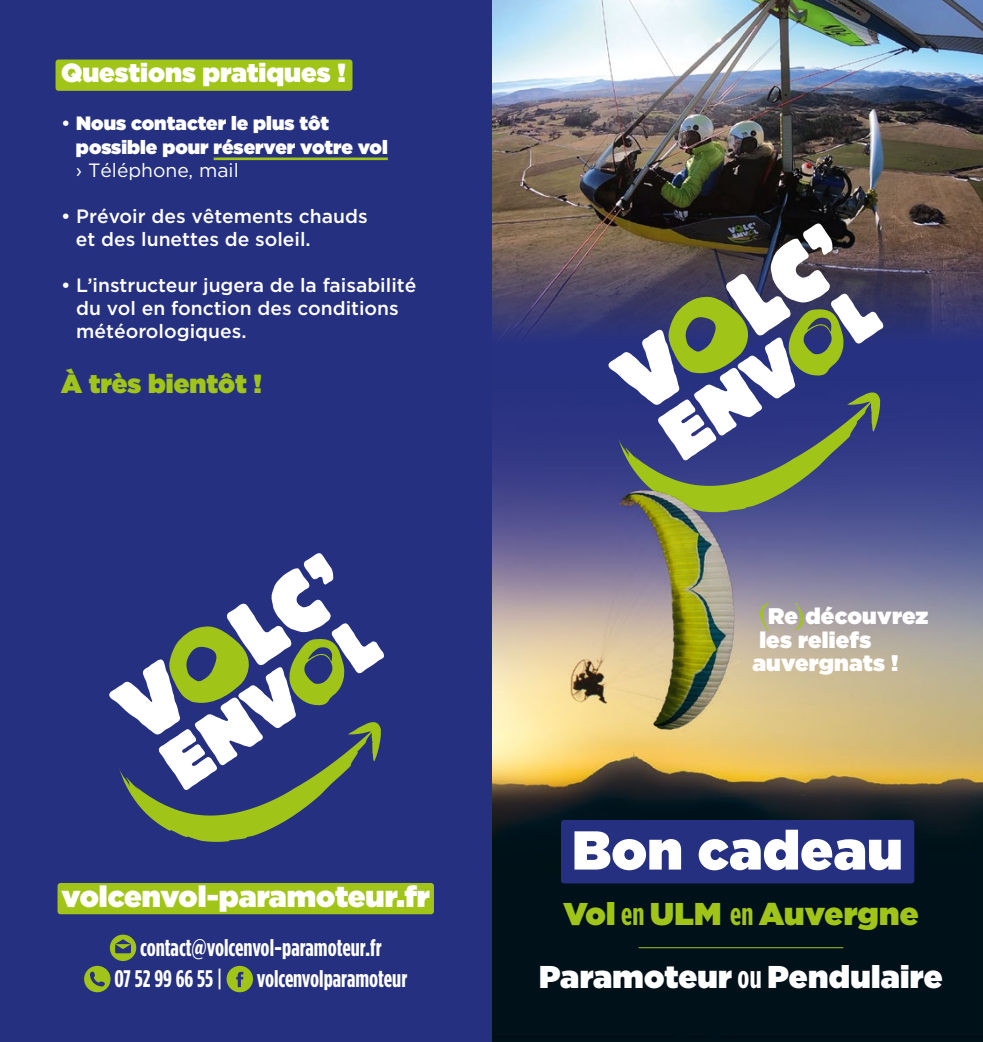
<style>
.page{position:relative;width:983px;height:1042px;background:#fff}
.page>*{position:absolute;margin:0;border:0;box-sizing:border-box;transform-origin:0 0}
.t1{font:54.6px "Gotham Ultra";letter-spacing:.01em;color:#fff}
.t2{font:31.5px/63px "Gotham Ultra";letter-spacing:.01em;color:#fff;text-align:center}
.t3{font:29.57px "Gotham Ultra";color:#fff}
.t4{font:26.25px "Gotham Ultra";color:#fff}
.t5{font:26.25px "Gotham Ultra";color:#a0c518}
.t6{font:700 23.97px/31.2px "Gotham Condensed";color:#fff}
.t7{font:22.57px "Gotham Ultra";letter-spacing:.01em;color:#fff}
.t8{font:500 19.25px/23.1px "Gotham";color:#fff}
.t9{font:19.25px/23.1px "Gotham Ultra";color:#fff}
.t10{font:19.25px "Gotham";color:#fff}
.s1{font-family:"Gotham";font-weight:500}
.s2{font-weight:500}
.s3{color:#a0c518}
.s4{font-family:"Gotham Condensed";font-weight:700;color:#a0c518}
.s5{font-family:"Gotham Condensed";font-weight:700}
</style>
<div class="page">
<div style="left:491px;top:940px;width:491px;height:97px;background:#001119"></div>
<div style="left:0;top:0;width:491px;height:1042px;background:#253081"></div>
<svg style="left:84px;top:934px;width:52px;height:58px"></svg>
<svg style="left:226px;top:966px;width:27px;height:26px"></svg>
<div style="left:57px;top:883px;width:377px;height:31px;background:#a0c518;border-radius:3px"></div>
<hr style="left:638px;top:947px;width:205px;height:1px;background:#a0c518">
<div style="left:56px;top:60px;width:296px;height:31px;background:#a0c518;border-radius:3px"></div>
<hr style="left:213px;top:157px;width:175px;height:3px;background:#a0c518">
<svg style="left:109px;top:553px;width:275px;height:289px"></svg>
<img style="left:491px;top:0;width:491px;height:940px">
<h3 class="t4" style="left:61px;top:58px;width:286px">Questions pratiques !</h3>
<p class="t9" style="left:76px;top:112px;width:313px;text-indent:-15px"><span class="s1">•</span> Nous contacter le plus tôt possible pour réserver votre vol</p>
<p class="t10" style="left:76px;top:159px;width:164px">› Téléphone, mail</p>
<p class="t8" style="left:76px;top:204px;width:293px;text-indent:-15px">• Prévoir des vêtements chauds et des lunettes de soleil.</p>
<p class="t8" style="left:76px;top:273px;width:341px;text-indent:-15px">• L’instructeur jugera de la faisabilité du vol en fonction des conditions météorologiques.</p>
<h3 class="t5" style="left:61px;top:368px;width:202px">À très bientôt !</h3>
<h3 class="t3" style="left:62px;top:880px;width:370px">volcenvol-paramoteur.fr</h3>
<p class="t6" style="left:114px;top:931px;width:269px;text-indent:26px">contact@volcenvol-paramoteur.fr<br>07 52 99 66 55 <span class="s2">|</span></p>
<p class="t6" style="left:257px;top:962px;width:152px">volcenvolparamoteur</p>
<p class="t7" style="left:768px;top:603px;width:161px">Re découvrez</p>
<p class="t7" style="left:759px;top:627px;width:113px">les reliefs</p>
<p class="t7" style="left:752px;top:650px;width:148px">auvergnats !</p>
<h1 class="t1" style="left:572px;top:818px;width:332px">Bon cadeau</h1>
<h2 class="t2" style="left:539px;top:881px;width:405px"><span class="s3">Vol</span> <span class="s4">en</span> <span class="s3">ULM</span> <span class="s4">en</span> <span class="s3">Auvergne<br></span>Paramoteur <span class="s5">ou</span> Pendulaire</h2>
</div>
